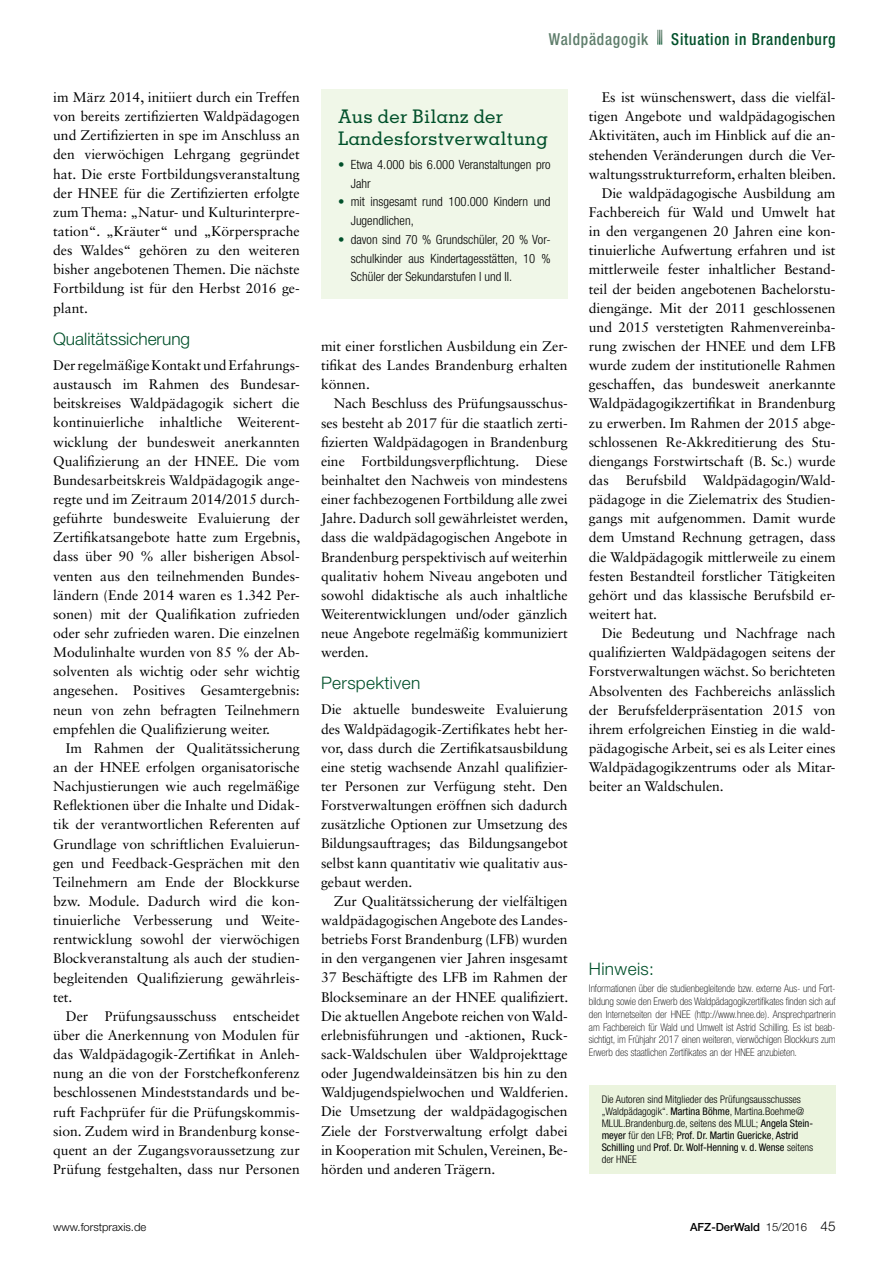
<style>
.page{position:relative;width:893px;height:1263px;background:#fff}
.page>*{position:absolute;margin:0;border:0;box-sizing:border-box;transform-origin:0 0}
.t1{font:500 18.75px/21.8px "Memphis LT Std";letter-spacing:.01em;color:#00502a}
.t2{font:300 17.25px "Helvetica Neue LT Std";letter-spacing:.01em;color:#00502a}
.t3{font:500 condensed 16.5px "Helvetica Neue LT Std";letter-spacing:.05em;color:#00502a;scale:.93 1}
.t4{font:500 condensed 16.5px "Helvetica Neue LT Std";letter-spacing:.05em;color:#5e7d6b;scale:.93 1}
.t5{font:13.95px/19.2px "Sabon LT Std";letter-spacing:-.005em;color:#000;text-align:justify}
.t6{font:300 condensed 12.75px/18.8px "Helvetica Neue LT Std";color:#000}
.t7{font:500 11.25px "Helvetica Neue LT Std";color:#000}
.t8{font:300 11.25px "Helvetica Neue LT Std";color:#000}
.t9{font:100 condensed 10.5px/12.8px "Helvetica Neue LT Std";color:#000;text-align:justify}
.t10{font:300 condensed 10.5px/12px "Helvetica Neue LT Std";color:#000}
.s1{color:#00502a}
.s2{font-weight:400}
.s3{font-weight:300}
.s4{font-weight:300;font-size:13.5px}
</style>
<div class="page">
<svg style="left:658px;top:30px;width:4px;height:15px"></svg>
<div style="left:589px;top:1085px;width:247px;height:89px;background:#ebf4de"></div>
<div style="left:321px;top:89px;width:247px;height:210px;background:#f0f7e8"></div>
<p class="t5" style="left:53px;top:87px;width:248px">im März 2014, initiiert durch ein Treffen von bereits zertifizierten Waldpädagogen und Zertifizierten in spe im Anschluss an den vierwöchigen Lehrgang gegründet hat. Die erste Fortbildungsveranstaltung der HNEE für die Zertifizierten erfolgte zum Thema: „Natur- und Kulturinterpre&shy;tation“. „Kräuter“ und „Körpersprache des Waldes“ gehören zu den weiteren bisher angebotenen Themen. Die nächste Fortbildung ist für den Herbst 2016 ge&shy;plant.</p>
<p class="t2" style="left:53px;top:328px;width:139px">Qualitätssicherung</p>
<p class="t5" style="left:53px;top:355px;width:249px">Der regelmäßige Kontakt und Erfahrungs&shy;austausch im Rahmen des Bundesar&shy;beitskreises Waldpädagogik sichert die kontinuierliche inhaltliche Weiterent&shy;wicklung der bundesweit anerkannten Qualifizierung an der HNEE. Die vom Bundesarbeitskreis Waldpädagogik ange&shy;regte und im Zeitraum 2014/2015 durch&shy;geführte bundesweite Evaluierung der Zertifikatsangebote hatte zum Ergebnis, dass über 90 % aller bisherigen Absol&shy;venten aus den teilnehmenden Bundes&shy;ländern (Ende 2014 waren es 1.342 Per&shy;sonen) mit der Qualifikation zufrieden oder sehr zufrieden waren. Die einzelnen Modulinhalte wurden von 85 % der Ab&shy;solventen als wichtig oder sehr wichtig angesehen. Positives Gesamtergebnis: neun von zehn befragten Teilnehmern empfehlen die Qualifizierung weiter.</p>
<p class="t5" style="left:53px;top:738px;width:248px;text-indent:13px">Im Rahmen der Qualitätssicherung an der HNEE erfolgen organisatorische Nachjustierungen wie auch regelmäßige Reflektionen über die Inhalte und Didak&shy;tik der verantwortlichen Referenten auf Grundlage von schriftlichen Evaluierun&shy;gen und Feedback-Gesprächen mit den Teilnehmern am Ende der Blockkurse bzw. Module. Dadurch wird die kon&shy;tinuierliche Verbesserung und Weite&shy;rentwicklung sowohl der vierwöchigen Blockveranstaltung als auch der studien&shy;begleitenden Qualifizierung gewährleis&shy;tet.</p>
<p class="t5" style="left:53px;top:1006px;width:248px;text-indent:13px">Der Prüfungsausschuss entscheidet über die Anerkennung von Modulen für das Waldpädagogik-Zertifikat in Anleh&shy;nung an die von der Forstchefkonferenz beschlossenen Mindeststandards und be&shy;ruft Fachprüfer für die Prüfungskommis&shy;sion. Zudem wird in Brandenburg konse&shy;quent an der Zugangsvoraussetzung zur Prüfung festgehalten, dass nur Personen</p>
<p class="t4" style="left:549px;top:29px;width:109px">Waldpädagogik</p>
<p class="t3" style="left:671px;top:29px;width:178px">Situation in Brandenburg</p>
<h1 class="t1" style="left:338px;top:105px;width:212px">Aus der Bilanz der<br>Landesforstverwaltung</h1>
<p class="t6" style="left:351px;top:155px;width:201px;text-indent:-13px"><span class="s1">•</span> Etwa 4.000 bis 6.000 Veranstaltungen pro<br>Jahr</p>
<p class="t6" style="left:351px;top:192px;width:201px;text-indent:-13px"><span class="s1">•</span> mit insgesamt rund 100.000 Kindern und<br>Jugendlichen,</p>
<p class="t6" style="left:351px;top:230px;width:201px;text-align:justify;text-indent:-13px"><span class="s1">•</span> davon sind 70 % Grundschüler, 20 % Vor&shy;schulkinder aus Kindertagesstätten, 10 % Schüler der Sekundarstufen I und II.</p>
<p class="t5" style="left:321px;top:336px;width:248px">mit einer forstlichen Ausbildung ein Zer&shy;tifikat des Landes Brandenburg erhalten können.</p>
<p class="t5" style="left:321px;top:394px;width:249px;text-indent:13px">Nach Beschluss des Prüfungsausschus&shy;ses besteht ab 2017 für die staatlich zerti&shy;fizierten Waldpädagogen in Brandenburg eine Fortbildungsverpflichtung. Diese beinhaltet den Nachweis von mindestens einer fachbezogenen Fortbildung alle zwei Jahre. Dadurch soll gewährleistet werden, dass die waldpädagogischen Angebote in Brandenburg perspektivisch auf weiterhin qualitativ hohem Niveau angeboten und sowohl didaktische als auch inhaltliche Weiterentwicklungen und/oder gänzlich neue Angebote regelmäßig kommuniziert werden.</p>
<p class="t2" style="left:321px;top:673px;width:101px">Perspektiven</p>
<p class="t5" style="left:321px;top:700px;width:248px">Die aktuelle bundesweite Evaluierung des Waldpädagogik-Zertifikates hebt her&shy;vor, dass durch die Zertifikatsausbildung eine stetig wachsende Anzahl qualifizier&shy;ter Personen zur Verfügung steht. Den Forstverwaltungen eröffnen sich dadurch zusätzliche Optionen zur Umsetzung des Bildungsauftrages; das Bildungsangebot selbst kann quantitativ wie qualitativ aus&shy;gebaut werden.</p>
<p class="t5" style="left:321px;top:891px;width:249px;text-indent:13px">Zur Qualitätssicherung der vielfältigen waldpädagogischen Angebote des Landes&shy;betriebs Forst Brandenburg (LFB) wurden in den vergangenen vier Jahren insgesamt 37 Beschäftigte des LFB im Rahmen der Blockseminare an der HNEE qualifiziert.<br>Die aktuellen Angebote reichen von Wald&shy;erlebnisführungen und -aktionen, Ruck&shy;sack-Waldschulen über Waldprojekttage oder Jugendwaldeinsätzen bis hin zu den Waldjugendspielwochen und Waldferien.<br>Die Umsetzung der waldpädagogischen Ziele der Forstverwaltung erfolgt dabei in Kooperation mit Schulen, Vereinen, Be&shy;hörden und anderen Trägern.</p>
<p class="t5" style="left:602px;top:88px;width:235px">Es ist wünschenswert, dass die vielfäl-</p>
<p class="t5" style="left:589px;top:107px;width:248px">tigen Angebote und waldpädagogischen</p>
<p class="t5" style="left:589px;top:126px;width:248px">Aktivitäten, auch im Hinblick auf die an-</p>
<p class="t5" style="left:589px;top:145px;width:248px">stehenden Veränderungen durch die Ver-</p>
<p class="t5" style="left:589px;top:164px;width:249px">waltungsstrukturreform, erhalten bleiben.</p>
<p class="t5" style="left:602px;top:183px;width:235px">Die waldpädagogische Ausbildung am</p>
<p class="t5" style="left:589px;top:202px;width:248px">Fachbereich für Wald und Umwelt hat</p>
<p class="t5" style="left:589px;top:222px;width:248px">in den vergangenen 20 Jahren eine kon-</p>
<p class="t5" style="left:589px;top:241px;width:248px">tinuierliche Aufwertung erfahren und ist</p>
<p class="t5" style="left:589px;top:260px;width:248px">mittlerweile fester inhaltlicher Bestand-</p>
<p class="t5" style="left:589px;top:279px;width:248px">teil der beiden angebotenen Bachelorstu-</p>
<p class="t5" style="left:589px;top:298px;width:248px">diengänge. Mit der 2011 geschlossenen</p>
<p class="t5" style="left:589px;top:317px;width:248px">und 2015 verstetigten Rahmenvereinba-</p>
<p class="t5" style="left:589px;top:336px;width:248px">rung zwischen der HNEE und dem LFB</p>
<p class="t5" style="left:589px;top:356px;width:248px">wurde zudem der institutionelle Rahmen</p>
<p class="t5" style="left:589px;top:375px;width:248px">geschaffen, das bundesweit anerkannte</p>
<p class="t5" style="left:589px;top:394px;width:248px">Waldpädagogikzertifikat in Brandenburg</p>
<p class="t5" style="left:589px;top:413px;width:248px">zu erwerben. Im Rahmen der 2015 abge-</p>
<p class="t5" style="left:589px;top:432px;width:248px">schlossenen Re-Akkreditierung des Stu-</p>
<p class="t5" style="left:589px;top:451px;width:248px">diengangs Forstwirtschaft (B. Sc.) wurde</p>
<p class="t5" style="left:589px;top:470px;width:248px">das Berufsbild Waldpädagogin/Wald-</p>
<p class="t5" style="left:589px;top:490px;width:248px">pädagoge in die Zielematrix des Studien-</p>
<p class="t5" style="left:589px;top:509px;width:248px">gangs mit aufgenommen. Damit wurde</p>
<p class="t5" style="left:589px;top:528px;width:248px">dem Umstand Rechnung getragen, dass</p>
<p class="t5" style="left:589px;top:547px;width:248px">die Waldpädagogik mittlerweile zu einem</p>
<p class="t5" style="left:589px;top:566px;width:248px">festen Bestandteil forstlicher Tätigkeiten</p>
<p class="t5" style="left:589px;top:585px;width:248px">gehört und das klassische Berufsbild er-</p>
<p class="t5" style="left:589px;top:604px;width:70px">weitert hat.</p>
<p class="t5" style="left:602px;top:623px;width:235px">Die Bedeutung und Nachfrage nach</p>
<p class="t5" style="left:589px;top:643px;width:248px">qualifizierten Waldpädagogen seitens der</p>
<p class="t5" style="left:589px;top:662px;width:248px">Forstverwaltungen wächst. So berichteten</p>
<p class="t5" style="left:589px;top:681px;width:248px">Absolventen des Fachbereichs anlässlich</p>
<p class="t5" style="left:589px;top:700px;width:248px">der Berufsfelderpräsentation 2015 von</p>
<p class="t5" style="left:589px;top:719px;width:248px">ihrem erfolgreichen Einstieg in die wald-</p>
<p class="t5" style="left:589px;top:738px;width:248px">pädagogische Arbeit, sei es als Leiter eines</p>
<p class="t5" style="left:589px;top:757px;width:248px">Waldpädagogikzentrums oder als Mitar-</p>
<p class="t5" style="left:589px;top:777px;width:136px">beiter an Waldschulen.</p>
<p class="t2" style="left:589px;top:958px;width:67px">Hinweis:</p>
<p class="t9" style="left:589px;top:982px;width:248px">Informationen über die studienbegleitende bzw. externe Aus- und Fort&shy;bildung sowie den Erwerb des Waldpädagogikzertifikates finden sich auf den Internetseiten der HNEE (http://www.hnee.de). Ansprechpartnerin am Fachbereich für Wald und Umwelt ist Astrid Schilling. Es ist beab&shy;sichtigt, im Frühjahr 2017 einen weiteren, vierwöchigen Blockkurs zum Erwerb des staatlichen Zertifikates an der HNEE anzubieten.</p>
<p class="t10" style="left:602px;top:1093px;width:213px">Die Autoren sind Mitglieder des Prüfungsausschusses „Waldpädagogik“. <span class="s2">Martina Böhme</span>, Martina.Boehme@ MLUL.Brandenburg.de, seitens des MLUL; <span class="s2">Angela Stein&shy;meyer</span> für den LFB; <span class="s2">Prof. Dr. Martin Guericke</span>, <span class="s2">Astrid Schilling</span> und <span class="s2">Prof. Dr. Wolf-Henning v. d. Wense</span> seitens der HNEE</p>
<p class="t8" style="left:53px;top:1220px;width:95px">www.forstpraxis.de</p>
<p class="t7" style="left:690px;top:1220px;width:147px">AFZ-DerWald <span class="s3">15/2016</span> <span class="s4">45</span></p>
</div>
